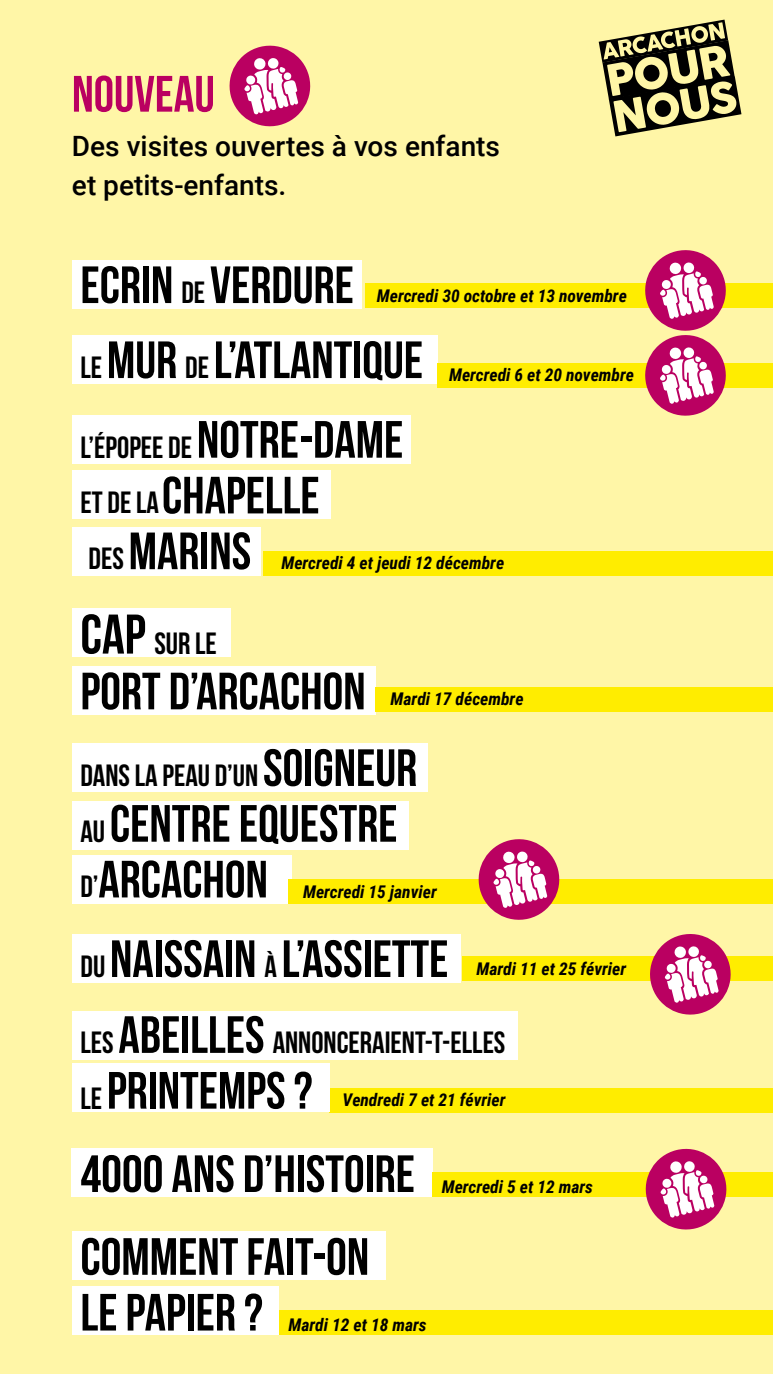
<style>
.page{position:relative;width:773px;height:1374px;background:#fff6a7}
.page>*{position:absolute;margin:0;border:0;box-sizing:border-box;transform-origin:0 0}
.t1{font:52.32px/55.7px "Bebas Neue";color:#000}
.t2{font:51.01px "Bebas Neue";color:#ba0061}
.t3{font:30.71px "Bebas Neue";color:#000}
.t4{font:500 28px/39.4px "Roboto";color:#000}
.t5{font:italic 700 17.5px "Roboto Condensed";color:#000}
.s1{font-size:30.71px}
.s2{font-size:52.32px}
.s3{font-size:55.74px}
</style>
<div class="page">
<svg style="left:598px;top:20px;width:143px;height:116px"></svg>
<svg style="left:229px;top:45px;width:82px;height:82px"></svg>
<div style="left:72px;top:260px;width:289px;height:49px;background:#fff"></div>
<div style="left:365px;top:283px;width:408px;height:25px;background:#ffed00"></div>
<div style="left:72px;top:335px;width:366px;height:49px;background:#fff"></div>
<div style="left:438px;top:363px;width:335px;height:25px;background:#ffed00"></div>
<div style="left:72px;top:415px;width:339px;height:48px;background:#fff"></div>
<div style="left:72px;top:470px;width:258px;height:49px;background:#fff"></div>
<div style="left:72px;top:527px;width:189px;height:49px;background:#fff"></div>
<div style="left:264px;top:551px;width:509px;height:25px;background:#ffed00"></div>
<div style="left:72px;top:608px;width:159px;height:49px;background:#fff"></div>
<div style="left:72px;top:666px;width:303px;height:48px;background:#fff"></div>
<div style="left:375px;top:687px;width:398px;height:25px;background:#ffed00"></div>
<div style="left:72px;top:1230px;width:313px;height:49px;background:#fff"></div>
<div style="left:72px;top:1286px;width:207px;height:48px;background:#fff"></div>
<div style="left:279px;top:1310px;width:494px;height:25px;background:#ffed00"></div>
<div style="left:329px;top:1088px;width:444px;height:25px;background:#ffed00"></div>
<div style="left:72px;top:1011px;width:445px;height:49px;background:#fff"></div>
<div style="left:72px;top:1063px;width:258px;height:48px;background:#fff"></div>
<div style="left:72px;top:934px;width:389px;height:49px;background:#fff"></div>
<div style="left:463px;top:956px;width:310px;height:25px;background:#ffed00"></div>
<svg style="left:650px;top:934px;width:81px;height:81px"></svg>
<div style="left:72px;top:1148px;width:361px;height:48px;background:#fff"></div>
<div style="left:432px;top:1172px;width:341px;height:25px;background:#ffed00"></div>
<svg style="left:645px;top:1148px;width:82px;height:82px"></svg>
<div style="left:72px;top:743px;width:355px;height:49px;background:#fff"></div>
<div style="left:72px;top:800px;width:337px;height:49px;background:#fff"></div>
<div style="left:72px;top:855px;width:220px;height:49px;background:#fff"></div>
<div style="left:288px;top:879px;width:485px;height:25px;background:#ffed00"></div>
<svg style="left:478px;top:839px;width:82px;height:81px"></svg>
<svg style="left:645px;top:250px;width:81px;height:166px"></svg>
<h2 class="t2" style="left:72px;top:66px;width:144px">NOUVEAU</h2>
<h3 class="t4" style="left:72px;top:125px;width:429px">Des visites ouvertes à vos enfants et petits-enfants.</h3>
<h1 class="t1" style="left:80px;top:256px;width:275px">ECRIN <span class="s1">DE</span> VERDURE</h1>
<p class="t5" style="left:377px;top:283px;width:251px">Mercredi 30 octobre et 13 novembre</p>
<h1 class="t1" style="left:80px;top:331px;width:344px"><span class="s1">LE</span> MUR <span class="s1">DE</span> L’ATLANTIQUE</h1>
<p class="t5" style="left:449px;top:363px;width:186px">Mercredi 6 et 20 novembre</p>
<h3 class="t3" style="left:80px;top:430px;width:324px">L’ÉPOPEE DE <span class="s2">NOTRE-DAME</span></h3>
<h1 class="t1" style="left:80px;top:467px;width:241px"><span class="s1">ET DE LA</span>CHAPELLE<br><span class="s1">DES</span> MARINS</h1>
<p class="t5" style="left:281px;top:551px;width:224px">Mercredi 4 et jeudi 12 décembre</p>
<h3 class="t3" style="left:80px;top:626px;width:138px"><span class="s3">CAP</span> SUR LE</h3>
<h1 class="t1" style="left:80px;top:663px;width:287px">PORT D’ARCACHON</h1>
<p class="t5" style="left:390px;top:687px;width:134px">Mardi 17 décembre</p>
<h3 class="t3" style="left:80px;top:758px;width:338px">DANS LA PEAU D’UN <span class="s2">SOIGNEUR</span></h3>
<h1 class="t1" style="left:80px;top:795px;width:318px"><span class="s1">AU</span> CENTRE EQUESTRE<br><span class="s1">D’</span>ARCACHON</h1>
<p class="t5" style="left:303px;top:880px;width:135px">Mercredi 15 janvier</p>
<h1 class="t1" style="left:80px;top:930px;width:369px"><span class="s1">DU</span> NAISSAIN <span class="s1">À</span> L’ASSIETTE</h1>
<p class="t5" style="left:476px;top:956px;width:151px">Mardi 11 et 25 février</p>
<h3 class="t3" style="left:80px;top:1025px;width:426px">LES <span class="s2">ABEILLES</span> ANNONCERAIENT-T-ELLES</h3>
<h1 class="t1" style="left:80px;top:1062px;width:233px"><span class="s1">LE</span> PRINTEMPS ?</h1>
<p class="t5" style="left:342px;top:1088px;width:165px">Vendredi 7 et 21 février</p>
<h1 class="t1" style="left:80px;top:1145px;width:336px">4000 ANS D’HISTOIRE</h1>
<p class="t5" style="left:441px;top:1174px;width:153px">Mercredi 5 et 12 mars</p>
<h1 class="t1" style="left:80px;top:1228px;width:290px">COMMENT FAIT-ON<br>LE PAPIER ?</h1>
<p class="t5" style="left:288px;top:1312px;width:140px">Mardi 12 et 18 mars</p>
</div>
